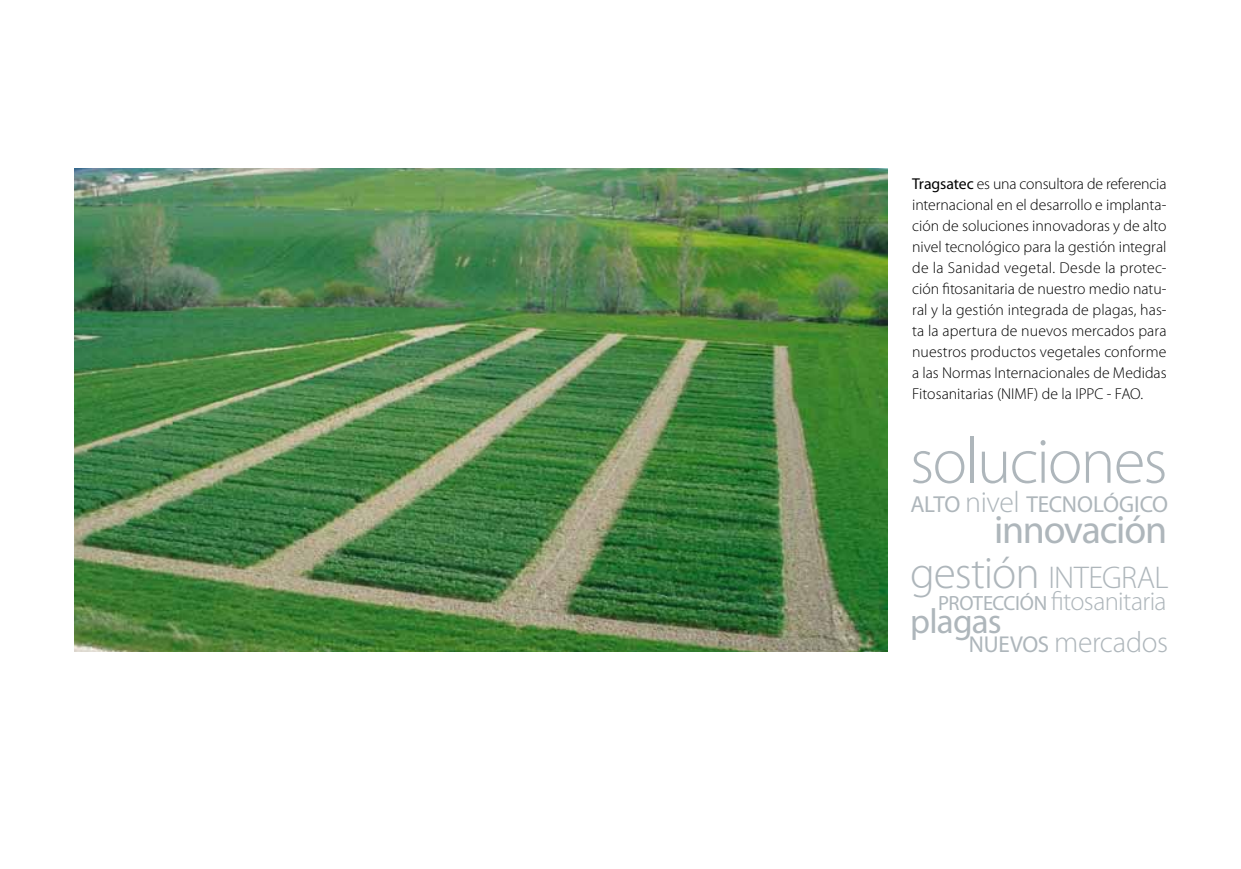
<style>
.page{position:relative;width:1241px;height:869px;background:#fff}
.page>*{position:absolute;margin:0;border:0;box-sizing:border-box;transform-origin:0 0}
.t1{font:300 64.75px "Myriad Pro";letter-spacing:-.025em;color:#aeb6bb}
.t2{font:39.73px "Myriad Pro";letter-spacing:-.03em;color:#aeb6bb}
.t3{font:35px "Myriad Pro";letter-spacing:-.02em;color:#aeb6bb}
.t4{font:300 31.5px "Myriad Pro";letter-spacing:-.025em;color:#aeb6bb}
.t5{font:300 29.57px "Myriad Pro";letter-spacing:-.01em;color:#aeb6bb}
.t6{font:300 26.43px "Myriad Pro";letter-spacing:-.025em;color:#aeb6bb}
.t7{font:23.1px "Myriad Pro";letter-spacing:-.015em;color:#aeb6bb}
.t8{font:300 15.75px/21px "Myriad Pro";color:#000;text-align:justify}
.s1{font-weight:400}
.s2{font-size:45.5px}
.s3{font-weight:300;font-size:29.75px}
.s4{font-weight:400;font-size:20.65px}
.s5{font-weight:400;font-size:22.93px}
</style>
<div class="page">
<img style="left:74px;top:168px;width:813px;height:483px">
<p class="t8" style="left:912px;top:174px;width:256px"><span class="s1">Tragsatec</span> es una consultora de referencia internacional en el desarrollo e implanta&shy;ción de soluciones innovadoras y de alto nivel tecnológico para la gestión integral de la Sanidad vegetal. Desde la protec&shy;ción fitosanitaria de nuestro medio natu&shy;ral y la gestión integrada de plagas, has&shy;ta la apertura de nuevos mercados para nuestros productos vegetales conforme a las Normas Internacionales de Medidas Fitosanitarias (NIMF) de la IPPC - FAO.</p>
<h1 class="t1" style="left:909px;top:425px;width:259px">soluciones</h1>
<h2 class="t2" style="left:993px;top:508px;width:174px">innovación</h2>
<h3 class="t4" style="left:909px;top:560px;width:260px"><span class="s2">gestión</span> INTEGRAL</h3>
<h3 class="t3" style="left:909px;top:602px;width:93px">plagas</h3>
<h3 class="t7" style="left:910px;top:491px;width:259px">ALTO <span class="s3">nivel</span> TECNOLÓGICO</h3>
<h3 class="t6" style="left:938px;top:586px;width:230px"><span class="s4">PROTECCIÓN</span> fitosanitaria</h3>
<h3 class="t5" style="left:968px;top:625px;width:201px"><span class="s5">NUEVOS</span> mercados</h3>
</div>
